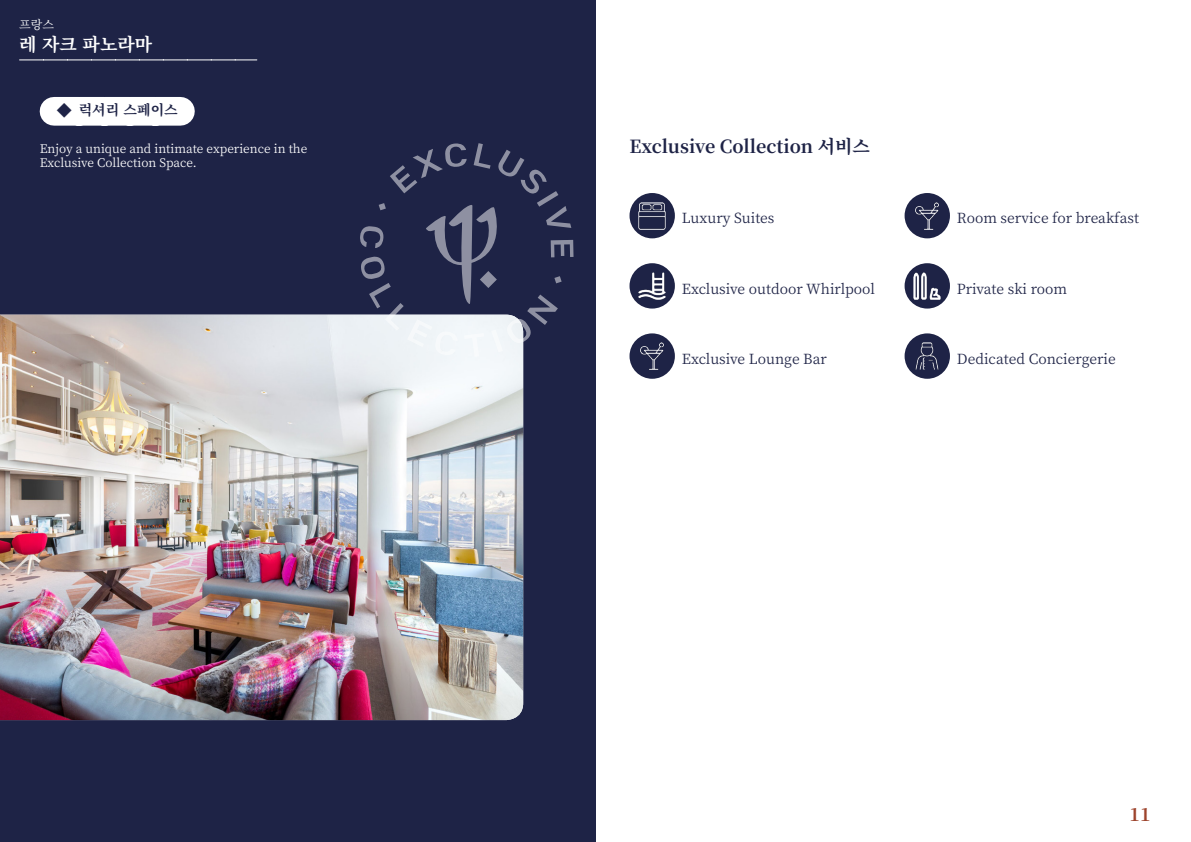
<style>
.page{position:relative;width:1191px;height:842px;background:#fff}
.page>*{position:absolute;margin:0;border:0;box-sizing:border-box;transform-origin:0 0}
.t1{font:700 18px "Noto Serif KR";color:#1e2346}
.t2{font:700 18px "Noto Serif KR";color:#fff}
.t3{font:700 18px "Noto Serif KR";color:#9d432c}
.t4{font:14px "Noto Serif KR";color:#1e2346}
.t5{font:700 14px "Noto Serif KR";color:#1e2346}
.t6{font:12px/14.4px "Noto Serif KR";color:#fff}
.s1{font-weight:400;font-size:15px}
</style>
<div class="page">
<div style="left:0;top:0;width:595px;height:842px;background:#1e2346"></div>
<img style="left:0;top:315px;width:523px;height:405px">
<svg style="left:20px;top:60px;width:237px;height:1px"></svg>
<div style="left:54px;top:97px;width:126px;height:29px;background:#fff"></div>
<svg style="left:360px;top:143px;width:213px;height:214px"></svg>
<div style="left:629px;top:193px;width:46px;height:45px;background:#1e2346;border-radius:50%"></div>
<img style="left:636px;top:199px;width:32px;height:33px">
<div style="left:629px;top:263px;width:46px;height:46px;background:#1e2346;border-radius:50%"></div>
<img style="left:636px;top:269px;width:32px;height:33px">
<div style="left:629px;top:333px;width:46px;height:46px;background:#1e2346;border-radius:50%"></div>
<img style="left:636px;top:340px;width:32px;height:33px">
<div style="left:904px;top:193px;width:46px;height:45px;background:#1e2346;border-radius:50%"></div>
<img style="left:910px;top:199px;width:33px;height:33px">
<div style="left:904px;top:263px;width:46px;height:46px;background:#1e2346;border-radius:50%"></div>
<img style="left:910px;top:269px;width:33px;height:33px">
<div style="left:904px;top:333px;width:46px;height:46px;background:#1e2346;border-radius:50%"></div>
<img style="left:910px;top:340px;width:33px;height:33px">
<p class="t6" style="left:19px;top:17px;width:36px">프랑스</p>
<p class="t2" style="left:19px;top:34px;width:134px">레 자크 파노라마</p>
<p class="t5" style="left:57px;top:102px;width:123px"><span class="s1">◆</span> 럭셔리 스페이스</p>
<p class="t6" style="left:40px;top:141px;width:269px">Enjoy a unique and intimate experience in the<br>Exclusive Collection Space.</p>
<p class="t1" style="left:629px;top:137px;width:242px">Exclusive Collection 서비스</p>
<p class="t4" style="left:682px;top:210px;width:94px">Luxury Suites</p>
<p class="t4" style="left:682px;top:281px;width:195px">Exclusive outdoor Whirlpool</p>
<p class="t4" style="left:682px;top:351px;width:146px">Exclusive Lounge Bar</p>
<p class="t4" style="left:957px;top:210px;width:183px">Room service for breakfast</p>
<p class="t4" style="left:957px;top:281px;width:112px">Private ski room</p>
<p class="t4" style="left:957px;top:351px;width:160px">Dedicated Conciergerie</p>
<p class="t3" style="left:1129px;top:804px;width:23px">11</p>
</div>
